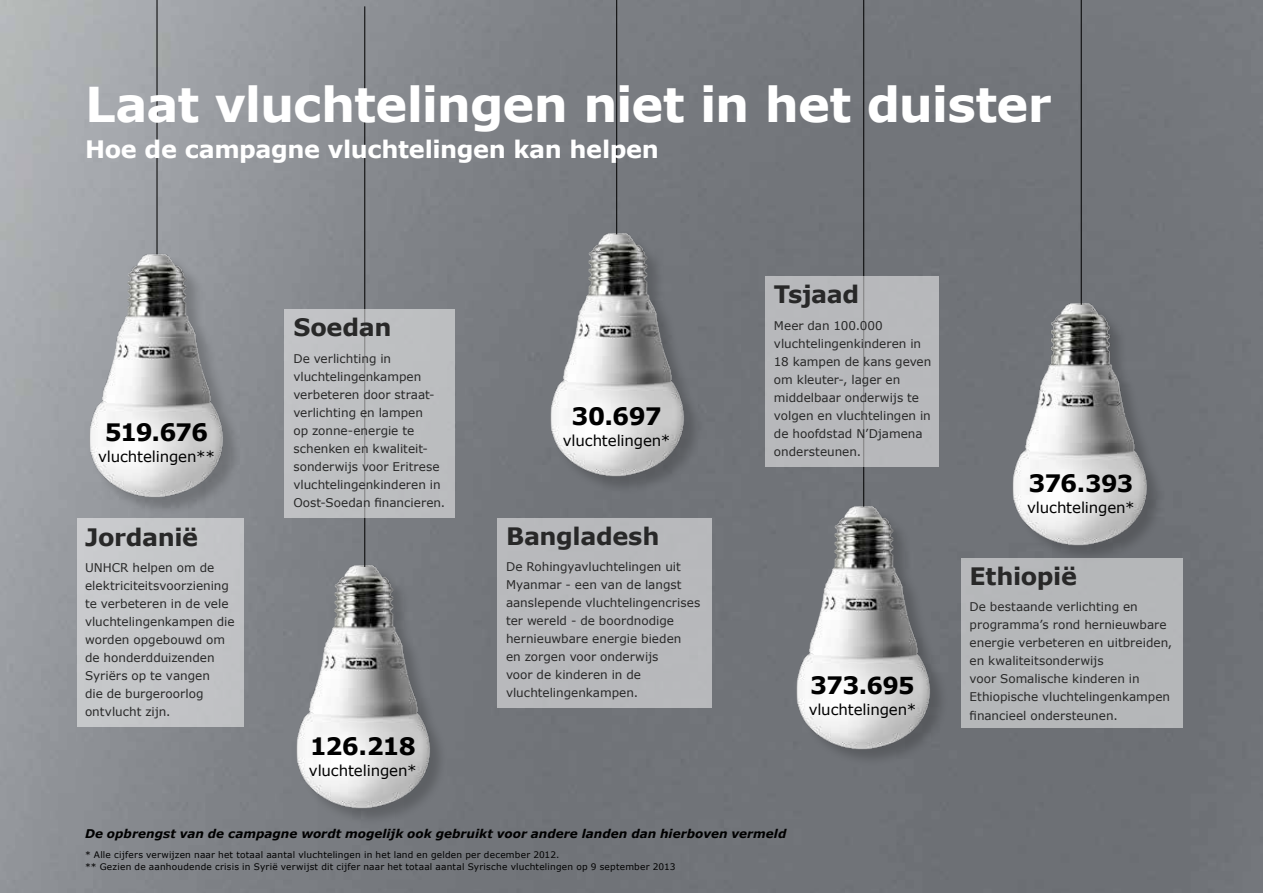
<style>
.page{position:relative;width:1263px;height:893px;background:#fff}
.page>*{position:absolute;margin:0;border:0;box-sizing:border-box;transform-origin:0 0}
.t1{font:700 48px "Verdana IKEA";letter-spacing:-.02em;color:#fff}
.t2{font:700 24px "Verdana IKEA";letter-spacing:-.015em;color:#282828}
.t3{font:700 24px "Verdana IKEA";letter-spacing:-.015em;color:#fff}
.t4{font:700 24px "Verdana IKEA";letter-spacing:-.05em;color:#000}
.t5{font:700 23.4px "Verdana IKEA";letter-spacing:-.03em;color:#000}
.t6{font:15px "Verdana IKEA";letter-spacing:-.01em;color:#000}
.t7{font:12px/18px "Verdana IKEA";color:#282828}
.t8{font:italic 700 12px "Verdana IKEA";color:#000}
.t9{font:9px/12px "Verdana IKEA";letter-spacing:.02em;color:#000}
.s1{font-size:24px}
</style>
<div class="page">
<img style="left:0;top:0;width:1263px;height:893px">
<div style="left:91px;top:256px;width:151px;height:260px;background:#000;opacity:.2"></div>
<img style="left:72px;top:249px;width:170px;height:252px">
<div style="left:552px;top:236px;width:151px;height:259px;background:#000;opacity:.2"></div>
<img style="left:533px;top:229px;width:171px;height:251px">
<div style="left:297px;top:567px;width:152px;height:259px;background:#000;opacity:.2"></div>
<img style="left:279px;top:560px;width:170px;height:251px">
<div style="left:798px;top:508px;width:151px;height:259px;background:#000;opacity:.2"></div>
<img style="left:779px;top:501px;width:171px;height:251px">
<div style="left:1014px;top:305px;width:151px;height:259px;background:#000;opacity:.2"></div>
<img style="left:996px;top:298px;width:170px;height:251px">
<hr style="left:157px;top:0;width:1px;height:254px;background:#000">
<hr style="left:616px;top:0;width:1px;height:234px;background:#000">
<hr style="left:364px;top:6px;width:1px;height:561px;background:#000">
<hr style="left:863px;top:0;width:1px;height:507px;background:#000">
<hr style="left:1081px;top:0;width:1px;height:305px;background:#000">
<div style="left:497px;top:518px;width:215px;height:190px;background:#b7b9bb"></div>
<div style="left:77px;top:519px;width:166px;height:208px;background:#c4c6c8"></div>
<div style="left:961px;top:558px;width:221px;height:169px;background:#b5b7b9"></div>
<div style="left:285px;top:310px;width:170px;height:208px;background:#bdbfc1"></div>
<div style="left:765px;top:276px;width:174px;height:191px;background:#b7b8bb"></div>
<h1 class="t1" style="left:85px;top:73px;width:968px">Laat vluchtelingen niet in het duister</h1>
<h2 class="t3" style="left:85px;top:133px;width:575px">Hoe de campagne vluchtelingen kan helpen</h2>
<h2 class="t4" style="left:105px;top:417px;width:105px">519.676</h2>
<p class="t6" style="left:98px;top:447px;width:118px">vluchtelingen**</p>
<h2 class="t2" style="left:293px;top:312px;width:99px">Soedan</h2>
<p class="t7" style="left:293px;top:350px;width:153px">De verlichting in vluchtelingenkampen verbeteren door straat&shy;verlichting en lampen<br>op zonne-energie te schenken en kwaliteit&shy;sonderwijs voor Eritrese vluchtelingenkinderen in<br>Oost-Soedan financieren.</p>
<h2 class="t4" style="left:571px;top:401px;width:92px">30.697</h2>
<p class="t6" style="left:563px;top:431px;width:109px">vluchtelingen*</p>
<h2 class="t2" style="left:774px;top:279px;width:87px">Tsjaad</h2>
<p class="t7" style="left:774px;top:317px;width:159px">Meer dan 100.000 vluchtelingenkinderen in<br>18 kampen de kans geven om kleuter-, lager en middelbaar onderwijs te volgen en vluchtelingen in de hoofdstad N’Djamena ondersteunen.</p>
<h3 class="t5" style="left:1028px;top:469px;width:106px"><span class="s1">376</span>.393</h3>
<p class="t6" style="left:1027px;top:498px;width:109px">vluchtelingen*</p>
<h2 class="t2" style="left:506px;top:520px;width:155px">Bangladesh</h2>
<p class="t7" style="left:506px;top:558px;width:196px">De Rohingyavluchtelingen uit<br>Myanmar - een van de langst aanslepende vluchtelingencrises ter wereld - de boordnodige hernieuwbare energie bieden<br>en zorgen voor onderwijs<br>voor de kinderen in de vluchtelingenkampen.</p>
<h2 class="t2" style="left:85px;top:521px;width:114px">Jordanië</h2>
<p class="t7" style="left:85px;top:559px;width:151px">UNHCR helpen om de elektriciteitsvoorziening te verbeteren in de vele vluchtelingenkampen die worden opgebouwd om de honderdduizenden<br>Syriërs op te vangen<br>die de burgeroorlog ontvlucht zijn.</p>
<h2 class="t2" style="left:969px;top:561px;width:109px">Ethiopië</h2>
<p class="t7" style="left:969px;top:598px;width:204px">De bestaande verlichting en programma’s rond hernieuwbare energie verbeteren en uitbreiden, en kwaliteitsonderwijs<br>voor Somalische kinderen in<br>Ethiopische vluchtelingenkampen financieel ondersteunen.</p>
<h3 class="t5" style="left:810px;top:670px;width:106px"><span class="s1">373</span>.695</h3>
<p class="t6" style="left:809px;top:700px;width:109px">vluchtelingen*</p>
<h2 class="t4" style="left:310px;top:730px;width:108px">126.218</h2>
<p class="t6" style="left:309px;top:761px;width:109px">vluchtelingen*</p>
<p class="t8" style="left:85px;top:826px;width:703px">De opbrengst van de campagne wordt mogelijk ook gebruikt voor andere landen dan hierboven vermeld</p>
<p class="t9" style="left:85px;top:849px;width:592px">* Alle cijfers verwijzen naar het totaal aantal vluchtelingen in het land en gelden per december 2012.<br>** Gezien de aanhoudende crisis in Syrië verwijst dit cijfer naar het totaal aantal Syrische vluchtelingen op 9 september 2013</p>
</div>
